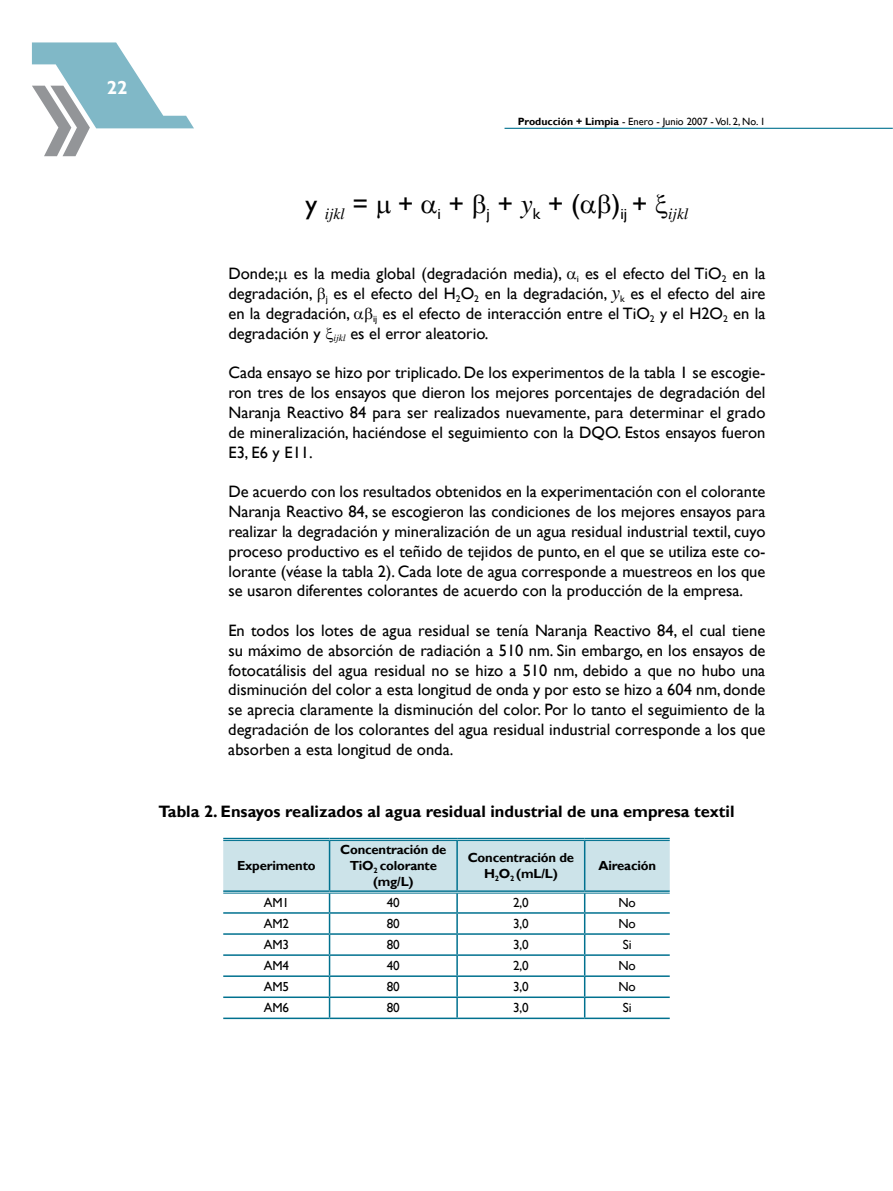
<style>
.page{position:relative;width:893px;height:1191px;background:#fff}
.page>*{position:absolute;margin:0;border:0;box-sizing:border-box;transform-origin:0 0}
.t1{font:27px "Gill Sans";color:#000}
.t2{font:700 18.75px "Gill Sans";color:#fff}
.t3{font:16.5px/19.8px "Gill Sans";color:#000;text-align:justify}
.t4{font:700 16.5px "Gill Sans";color:#000}
.t5{font:700 13.2px/15.8px "Gill Sans";letter-spacing:-.015em;color:#000;text-align:center}
.t6{font:13.2px "Gill Sans";letter-spacing:-.015em;color:#000}
.t7{font:10.5px "Gill Sans";color:#000}
.s1{font-weight:700}
.s2{font-family:"Times";font-style:italic}
.s3{font-family:"Times";font-style:italic;font-size:19.5px}
</style>
<div class="page">
<svg style="left:32px;top:42px;width:162px;height:114px"></svg>
<hr style="left:504px;top:128px;width:389px;height:1px;background:#00718f">
<svg style="left:223px;top:839px;width:447px;height:178px"></svg>
<hr style="left:223px;top:1017px;width:107px;height:2px;background:#00718f">
<hr style="left:330px;top:1017px;width:127px;height:2px;background:#00718f">
<hr style="left:457px;top:1017px;width:128px;height:2px;background:#00718f">
<hr style="left:585px;top:1017px;width:85px;height:2px;background:#00718f">
<hr style="left:223px;top:837px;width:107px;height:2px;background:#00718f">
<hr style="left:223px;top:840px;width:107px;height:1px;background:#00718f">
<hr style="left:330px;top:837px;width:127px;height:2px;background:#00718f">
<hr style="left:330px;top:840px;width:127px;height:1px;background:#00718f">
<hr style="left:457px;top:837px;width:128px;height:2px;background:#00718f">
<hr style="left:457px;top:840px;width:128px;height:1px;background:#00718f">
<hr style="left:585px;top:837px;width:85px;height:2px;background:#00718f">
<hr style="left:585px;top:840px;width:85px;height:1px;background:#00718f">
<hr style="left:223px;top:890px;width:107px;height:2px;background:#00718f">
<hr style="left:223px;top:893px;width:107px;height:1px;background:#00718f">
<hr style="left:330px;top:890px;width:127px;height:2px;background:#00718f">
<hr style="left:330px;top:893px;width:127px;height:1px;background:#00718f">
<hr style="left:457px;top:890px;width:128px;height:2px;background:#00718f">
<hr style="left:457px;top:893px;width:128px;height:1px;background:#00718f">
<hr style="left:585px;top:890px;width:85px;height:2px;background:#00718f">
<hr style="left:585px;top:893px;width:85px;height:1px;background:#00718f">
<p class="t2" style="left:107px;top:77px;width:22px">22</p>
<p class="t7" style="left:518px;top:115px;width:249px"><span class="s1">Producción + Limpia</span> - Enero - Junio 2007 -Vol. 2, No. 1</p>
<h1 class="t1" style="left:305px;top:188px;width:384px">y <sub>ijkl</sub> = + <sub>i</sub> + <sub>j</sub> +<span class="s2">y</span><sub>k</sub> +( )<sub>ij</sub>+ <sub>ijkl</sub></h1>
<p class="t3" style="left:228px;top:264px;width:538px">Donde; es la media global (degradación media), <sub>i</sub> es el efecto del TiO<sub>2</sub> en la degradación, <sub>j</sub> es el efecto del H<sub>2</sub>O<sub>2</sub> en la degradación, <span class="s3">y</span><sub>k</sub> es el efecto del aire en la degradación,</p>
<p class="t3" style="left:228px;top:304px;width:538px;text-indent:145px"><sub>ij</sub> es el efecto de interacción entre el TiO<sub>2</sub> y el H2O<sub>2</sub> en la degradación y <sub>ijkl</sub> es el error aleatorio.</p>
<p class="t3" style="left:228px;top:363px;width:539px">Cada ensayo se hizo por triplicado. De los experimentos de la tabla 1 se escogie&shy;ron tres de los ensayos que dieron los mejores porcentajes de degradación del Naranja Reactivo 84 para ser realizados nuevamente, para determinar el grado de mineralización, haciéndose el seguimiento con la DQO. Estos ensayos fueron E3, E6 y E11.</p>
<p class="t3" style="left:228px;top:482px;width:539px">De acuerdo con los resultados obtenidos en la experimentación con el colorante Naranja Reactivo 84, se escogieron las condiciones de los mejores ensayos para realizar la degradación y mineralización de un agua residual industrial textil, cuyo proceso productivo es el teñido de tejidos de punto, en el que se utiliza este co&shy;lorante (véase la tabla 2). Cada lote de agua corresponde a muestreos en los que se usaron diferentes colorantes de acuerdo con la producción de la empresa.</p>
<p class="t3" style="left:228px;top:621px;width:539px">En todos los lotes de agua residual se tenía Naranja Reactivo 84, el cual tiene su máximo de absorción de radiación a 510 nm. Sin embargo, en los ensayos de fotocatálisis del agua residual no se hizo a 510 nm, debido a que no hubo una disminución del color a esta longitud de onda y por esto se hizo a 604 nm, donde se aprecia claramente la disminución del color. Por lo tanto el seguimiento de la degradación de los colorantes del agua residual industrial corresponde a los que absorben a esta longitud de onda.</p>
<p class="t4" style="left:158px;top:801px;width:578px">Tabla 2. Ensayos realizados al agua residual industrial de una empresa textil</p>
<p class="t5" style="left:237px;top:858px;width:80px">Experimento</p>
<p class="t5" style="left:340px;top:842px;width:108px">Concentración de<br>TiO<sub>2</sub> colorante (mg/L)</p>
<p class="t5" style="left:468px;top:850px;width:108px">Concentración de<br>H<sub>2</sub>O<sub>2</sub> (mL/L)</p>
<p class="t5" style="left:598px;top:858px;width:59px">Aireación</p>
<p class="t6" style="left:264px;top:895px;width:27px">AM1</p>
<p class="t6" style="left:387px;top:895px;width:14px">40</p>
<p class="t6" style="left:513px;top:895px;width:17px">2,0</p>
<p class="t6" style="left:619px;top:895px;width:19px">No</p>
<p class="t6" style="left:264px;top:916px;width:27px">AM2</p>
<p class="t6" style="left:387px;top:916px;width:14px">80</p>
<p class="t6" style="left:513px;top:916px;width:17px">3,0</p>
<p class="t6" style="left:619px;top:916px;width:19px">No</p>
<p class="t6" style="left:264px;top:937px;width:27px">AM3</p>
<p class="t6" style="left:387px;top:937px;width:14px">80</p>
<p class="t6" style="left:513px;top:937px;width:17px">3,0</p>
<p class="t6" style="left:623px;top:937px;width:10px">Si</p>
<p class="t6" style="left:264px;top:958px;width:27px">AM4</p>
<p class="t6" style="left:387px;top:958px;width:14px">40</p>
<p class="t6" style="left:513px;top:958px;width:17px">2,0</p>
<p class="t6" style="left:619px;top:958px;width:19px">No</p>
<p class="t6" style="left:264px;top:979px;width:27px">AM5</p>
<p class="t6" style="left:387px;top:979px;width:14px">80</p>
<p class="t6" style="left:513px;top:979px;width:17px">3,0</p>
<p class="t6" style="left:619px;top:979px;width:19px">No</p>
<p class="t6" style="left:264px;top:1000px;width:27px">AM6</p>
<p class="t6" style="left:387px;top:1000px;width:14px">80</p>
<p class="t6" style="left:513px;top:1000px;width:17px">3,0</p>
<p class="t6" style="left:623px;top:1000px;width:10px">Si</p>
</div>
